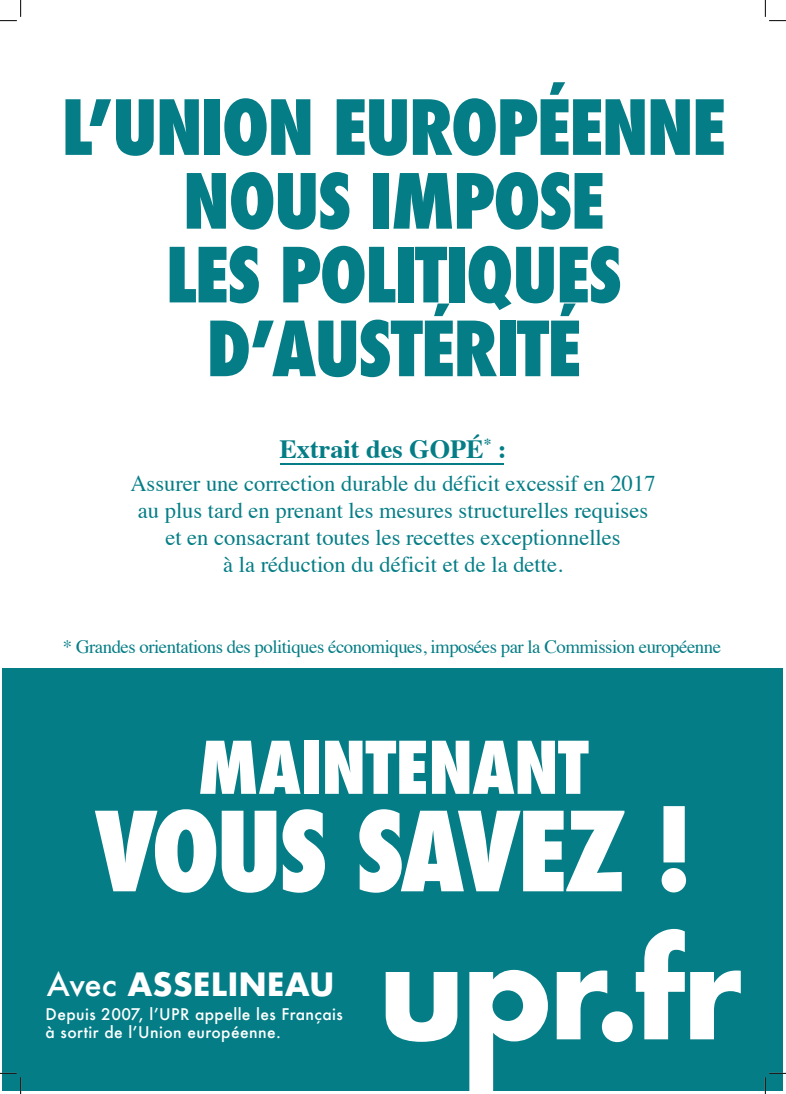
<style>
.page{position:relative;width:786px;height:1094px;background:#fff}
.page>*{position:absolute;margin:0;border:0;box-sizing:border-box;transform-origin:0 0}
.t1{font:800 condensed 106.88px "Futura";letter-spacing:-.035em;color:#fff}
.t2{font:800 condensed 73.75px/73.8px "Futura";letter-spacing:-.025em;color:#057d86;text-align:center}
.t3{font:800 condensed 70.44px "Futura";letter-spacing:-.01em;color:#fff}
.t4{font:700 31.25px "Futura";color:#fff}
.t5{font:700 26.25px "Times";color:#057d86}
.t6{font:22.5px/27px "Times";color:#057d86;text-align:center}
.t7{font:18.75px "Times";letter-spacing:-.025em;color:#057d86}
.t8{font:500 15.62px/18.8px "Futura";letter-spacing:.025em;color:#fff}
.s1{font-weight:500}
</style>
<div class="page">
<div style="left:3px;top:668px;width:779px;height:423px;background:#057d86"></div>
<svg style="left:385px;top:972px;width:72px;height:69px"></svg>
<svg style="left:469px;top:970px;width:78px;height:121px"></svg>
<svg style="left:556px;top:929px;width:128px;height:113px"></svg>
<svg style="left:690px;top:970px;width:50px;height:69px"></svg>
<hr style="left:280px;top:463px;width:223px;height:1px;background:#057d86">
<svg style="left:0;top:0;width:22px;height:22px"></svg>
<svg style="left:0;top:1073px;width:22px;height:21px"></svg>
<svg style="left:764px;top:0;width:21px;height:22px"></svg>
<svg style="left:764px;top:1073px;width:21px;height:21px"></svg>
<h2 class="t2" style="left:62px;top:91px;width:666px">LʼUNION EUROPÉENNE<br>NOUS IMPOSE<br>LES POLITIQUES<br>DʼAUSTÉRITÉ</h2>
<p class="t5" style="left:279px;top:424px;width:229px">Extrait des GOPÉ<sup>*</sup> :</p>
<p class="t6" style="left:130px;top:468px;width:526px">Assurer une correction durable du déficit excessif en 2017 au plus tard en prenant les mesures structurelles requises et en consacrant toutes les recettes exceptionnelles<br>à la réduction du déficit et de la dette.</p>
<p class="t7" style="left:63px;top:629px;width:659px">* Grandes orientations des politiques économiques, imposées par la Commission européenne</p>
<h3 class="t3" style="left:198px;top:719px;width:392px">MAINTENANT</h3>
<h1 class="t1" style="left:95px;top:779px;width:599px">VOUS SAVEZ !</h1>
<h3 class="t3" style="left:213px;top:719px;width:392px">MAINTENANT</h3>
<h1 class="t1" style="left:110px;top:779px;width:599px">VOUS SAVEZ !</h1>
<h3 class="t4" style="left:47px;top:962px;width:289px"><span class="s1">Avec</span> ASSELINEAU</h3>
<p class="t8" style="left:46px;top:1004px;width:298px">Depuis 2007, lʼUPR appelle les Français à sortir de lʼUnion européenne.</p>
</div>
